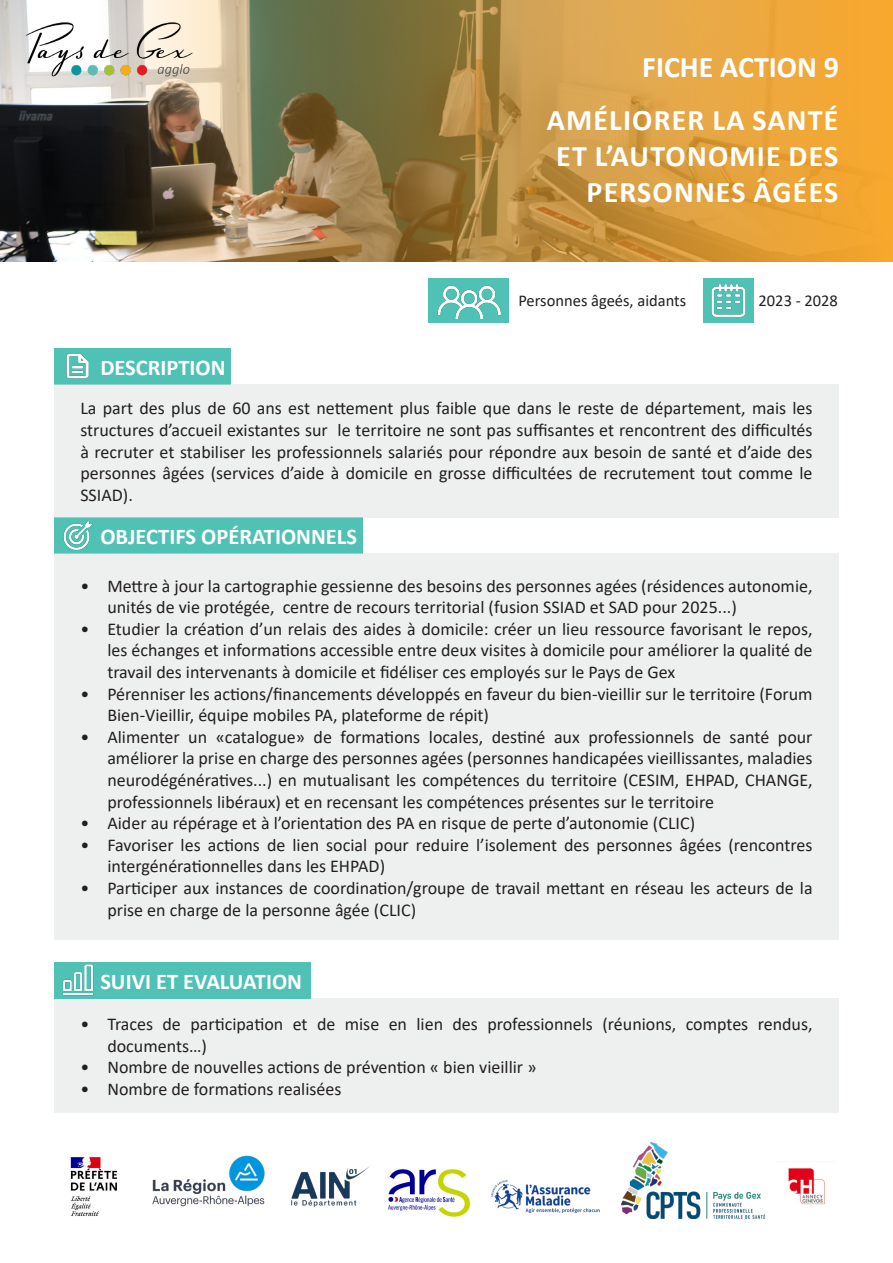
<style>
.page{position:relative;width:893px;height:1263px;background:#fff}
.page>*{position:absolute;margin:0;border:0;box-sizing:border-box;transform-origin:0 0}
.t1{font:700 30px "Calibri";letter-spacing:.04em;color:#fff}
.t2{font:700 30px "Calibri";color:#fff}
.t3{font:700 22.5px "Calibri";color:#fff}
.t4{font:18px/21.6px "Calibri";color:#231f20}
.t5{font:16.5px "Calibri";color:#231f20}
</style>
<div class="page">
<div style="left:54px;top:517px;width:309px;height:36px;background:#50c1b5"></div>
<div style="left:54px;top:348px;width:177px;height:36px;background:#50c1b5"></div>
<div style="left:54px;top:553px;width:785px;height:387px;background:#eeefef"></div>
<div style="left:54px;top:998px;width:785px;height:115px;background:#eeefef"></div>
<div style="left:54px;top:384px;width:785px;height:133px;background:#eeefef"></div>
<img style="left:0;top:0;width:893px;height:261px">
<div style="left:54px;top:962px;width:257px;height:36px;background:#50c1b5"></div>
<img style="left:66px;top:353px;width:23px;height:26px">
<div style="left:429px;top:278px;width:80px;height:44px;background:#50c1b5"></div>
<div style="left:703px;top:278px;width:50px;height:44px;background:#50c1b5"></div>
<img style="left:437px;top:285px;width:64px;height:34px">
<img style="left:711px;top:284px;width:35px;height:33px">
<img style="left:388px;top:1169px;width:83px;height:48px">
<img style="left:491px;top:1180px;width:109px;height:33px">
<img style="left:152px;top:1155px;width:113px;height:52px">
<img style="left:788px;top:1168px;width:37px;height:37px">
<img style="left:70px;top:1157px;width:47px;height:59px">
<img style="left:291px;top:1166px;width:79px;height:40px">
<img style="left:621px;top:1142px;width:144px;height:77px">
<img style="left:11px;top:5px;width:198px;height:85px">
<img style="left:63px;top:521px;width:29px;height:29px">
<img style="left:63px;top:964px;width:31px;height:32px">
<p class="t2" style="left:642px;top:45px;width:198px">FICHE ACTION 9</p>
<p class="t1" style="left:547px;top:99px;width:293px">AMÉLIORER LA SANTÉ</p>
<p class="t1" style="left:556px;top:135px;width:284px">ET L’AUTONOMIE DES</p>
<p class="t1" style="left:587px;top:171px;width:253px">PERSONNES ÂGÉES</p>
<p class="t3" style="left:100px;top:351px;width:127px">DESCRIPTION</p>
<p class="t5" style="left:518px;top:289px;width:169px">Personnes âgeés, aidants</p>
<p class="t5" style="left:758px;top:289px;width:81px">2023 - 2028</p>
<p class="t4" style="left:80px;top:397px;width:734px;text-align:justify">La part des plus de 60 ans est nettement plus faible que dans le reste de département, mais les structures d’accueil existantes sur le territoire ne sont pas suffisantes et rencontrent des difficultés à recruter et stabiliser les professionnels salariés pour répondre aux besoin de santé et d’aide des personnes âgées (services d’aide à domicile en grosse difficultées de recrutement tout comme le SSIAD).</p>
<p class="t3" style="left:100px;top:520px;width:258px">OBJECTIFS OPÉRATIONNELS</p>
<p class="t4" style="left:107px;top:574px;width:707px;text-indent:-27px">• Mettre à jour la cartographie gessienne des besoins des personnes agées (résidences autonomie, unités de vie protégée, centre de recours territorial (fusion SSIAD et SAD pour 2025...)</p>
<p class="t4" style="left:107px;top:617px;width:707px;text-align:justify;text-indent:-27px">• Etudier la création d’un relais des aides à domicile: créer un lieu ressource favorisant le repos, les échanges et informations accessible entre deux visites à domicile pour améliorer la qualité de travail des intervenants à domicile et fidéliser ces employés sur le Pays de Gex</p>
<p class="t4" style="left:107px;top:682px;width:707px;text-indent:-27px">• Pérenniser les actions/financements développés en faveur du bien-vieillir sur le territoire (Forum<br>Bien-Vieillir, équipe mobiles PA, plateforme de répit)</p>
<p class="t4" style="left:107px;top:725px;width:707px;text-align:justify;text-indent:-27px">• Alimenter un «catalogue» de formations locales, destiné aux professionnels de santé pour améliorer la prise en charge des personnes agées (personnes handicapées vieillissantes, maladies neurodégénératives...) en mutualisant les compétences du territoire (CESIM, EHPAD, CHANGE, professionnels libéraux) et en recensant les compétences présentes sur le territoire</p>
<p class="t4" style="left:80px;top:812px;width:616px">• Aider au répérage et à l’orientation des PA en risque de perte d’autonomie (CLIC)</p>
<p class="t4" style="left:107px;top:833px;width:707px;text-indent:-27px">• Favoriser les actions de lien social pour reduire l’isolement des personnes âgées (rencontres intergénérationnelles dans les EHPAD)</p>
<p class="t4" style="left:107px;top:877px;width:707px;text-indent:-27px">• Participer aux instances de coordination/groupe de travail mettant en réseau les acteurs de la prise en charge de la personne âgée (CLIC)</p>
<p class="t3" style="left:100px;top:965px;width:203px">SUIVI ET EVALUATION</p>
<p class="t4" style="left:107px;top:1013px;width:707px;text-indent:-27px">• Traces de participation et de mise en lien des professionnels (réunions, comptes rendus, documents…)</p>
<p class="t4" style="left:80px;top:1056px;width:458px">• Nombre de nouvelles actions de prévention « bien vieillir »</p>
<p class="t4" style="left:80px;top:1077px;width:263px">• Nombre de formations realisées</p>
</div>
